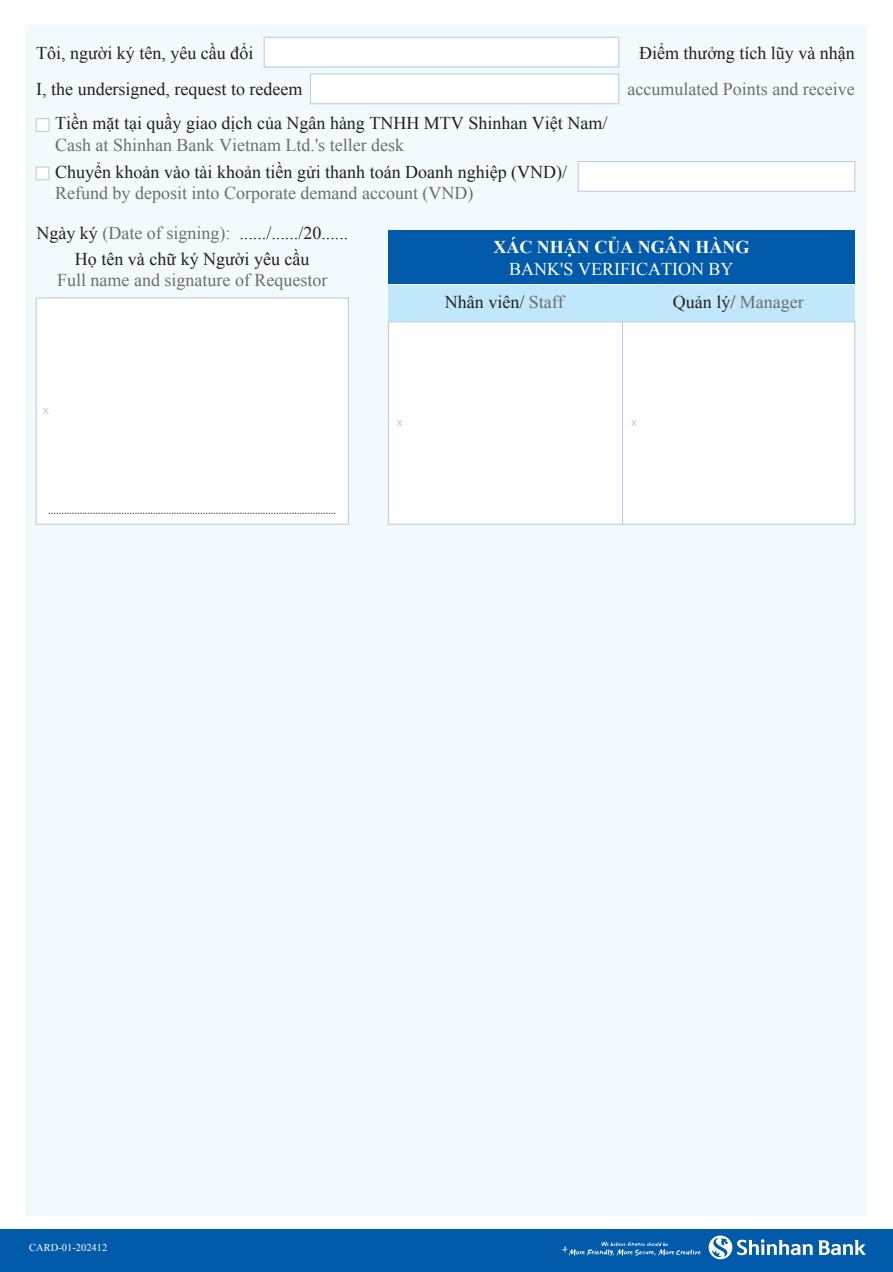
<style>
.page{position:relative;width:893px;height:1272px;background:#fff}
.page>*{position:absolute;margin:0;border:0;box-sizing:border-box;transform-origin:0 0}
.t1{font:18px/26.2px "Times New Roman";color:#231f20;text-align:center}
.t2{font:18px "Times New Roman";color:#6c6d70}
.t3{font:18px "Times New Roman";color:#fff}
.t4{font:700 18px "Times New Roman";color:#fff}
.t5{font:300 12px "Shinhan";color:#231f20}
.t6{font:300 12px "Shinhan";color:#bcbdc0}
.t7{font:10.5px "Times New Roman";color:#fff}
.s1{color:#6c6d70}
</style>
<div class="page">
<div style="left:26px;top:26px;width:841px;height:1190px;background:#f3fafe"></div>
<div style="left:0;top:1229px;width:893px;height:42px;background:#015aaa"></div>
<svg style="left:709px;top:1235px;width:157px;height:24px"></svg>
<svg style="left:562px;top:1241px;width:139px;height:14px"></svg>
<div style="left:388px;top:285px;width:234px;height:37px;background:#c0e7fa"></div>
<div style="left:622px;top:285px;width:233px;height:37px;background:#c0e7fa"></div>
<div style="left:388px;top:321px;width:235px;height:203px;background:#fff;border:1px solid #b8c8e6"></div>
<div style="left:622px;top:321px;width:233px;height:203px;background:#fff;border:1px solid #b8c8e6"></div>
<div style="left:388px;top:230px;width:466px;height:54px;background:#015aaa"></div>
<div style="left:264px;top:37px;width:355px;height:30px;background:#fff;border:1px solid #b8c8e6"></div>
<div style="left:310px;top:74px;width:309px;height:30px;background:#fff;border:1px solid #b8c8e6"></div>
<div style="left:578px;top:161px;width:277px;height:30px;background:#fff;border:1px solid #b8c8e6"></div>
<div style="left:36px;top:298px;width:313px;height:226px;background:#fff;border:1px solid #b8c8e6"></div>
<div style="left:36px;top:118px;width:13px;height:14px;background:#fff;border:1px solid #b8c8e6"></div>
<div style="left:36px;top:167px;width:13px;height:13px;background:#fff;border:1px solid #b8c8e6"></div>
<p class="t1" style="left:36px;top:39px;width:219px">Tôi, người ký tên, yêu cầu đổi</p>
<p class="t1" style="left:639px;top:39px;width:217px">Điểm thưởng tích lũy và nhận</p>
<p class="t1" style="left:36px;top:75px;width:268px">I, the undersigned, request to redeem</p>
<p class="t2" style="left:627px;top:77px;width:229px">accumulated Points and receive</p>
<p class="t1" style="left:55px;top:110px;width:554px">Tiền mặt tại quầy giao dịch của Ngân hàng TNHH MTV Shinhan Việt Nam/</p>
<p class="t2" style="left:55px;top:133px;width:351px">Cash at Shinhan Bank Vietnam Ltd.'s teller desk</p>
<p class="t1" style="left:55px;top:158px;width:514px">Chuyển khoản vào tài khoản tiền gửi thanh toán Doanh nghiệp (VND)/</p>
<p class="t2" style="left:55px;top:181px;width:420px">Refund by deposit into Corporate demand account (VND)</p>
<p class="t1" style="left:36px;top:219px;width:313px">Ngày ký <span class="s1">(Date of signing):</span> ....../....../20......<br>Họ tên và chữ ký Người yêu cầu</p>
<p class="t2" style="left:57px;top:268px;width:272px">Full name and signature of Requestor</p>
<p class="t6" style="left:43px;top:402px;width:7px">x</p>
<p class="t5" style="left:48px;top:501px;width:289px">..............................................................................................................</p>
<p class="t4" style="left:493px;top:234px;width:257px">XÁC NHẬN CỦA NGÂN HÀNG</p>
<p class="t3" style="left:509px;top:256px;width:226px">BANK'S VERIFICATION BY</p>
<p class="t1" style="left:445px;top:288px;width:120px">Nhân viên/ <span class="s1">Staff</span></p>
<p class="t1" style="left:673px;top:288px;width:132px">Quản lý/ <span class="s1">Manager</span></p>
<p class="t6" style="left:397px;top:414px;width:7px">x</p>
<p class="t6" style="left:631px;top:414px;width:7px">x</p>
<p class="t7" style="left:29px;top:1240px;width:80px">CARD-01-202412</p>
</div>
